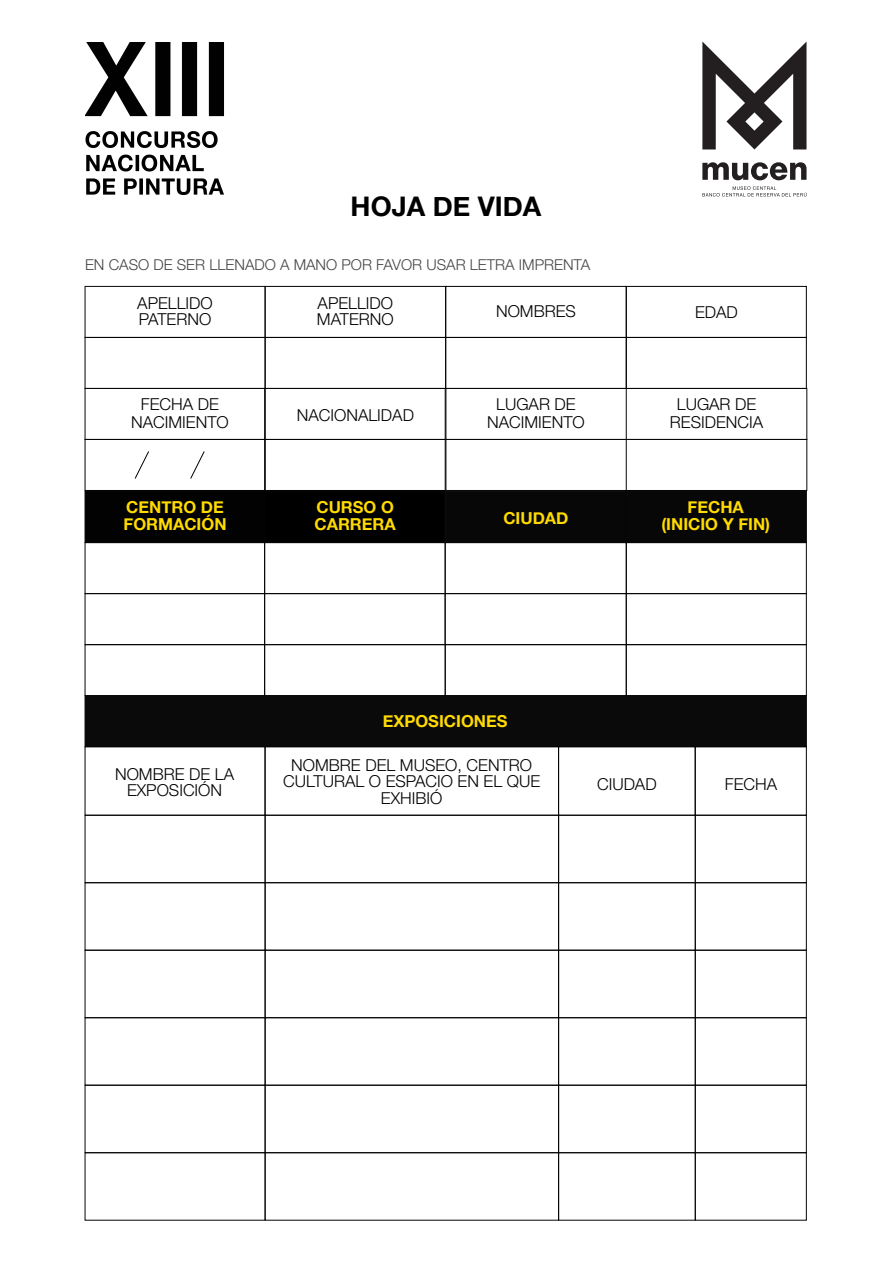
<style>
.page{position:relative;width:894px;height:1263px;background:#fff}
.page>*{position:absolute;margin:0;border:0;box-sizing:border-box;transform-origin:0 0}
.t1{font:700 27px "Helvetica Neue";color:#000}
.t2{font:300 16.5px/16.5px "Helvetica Neue";color:#000;text-align:center}
.t3{font:700 16.5px/16.5px "Helvetica Neue";color:#ffdb00}
.t4{font:300 15px "Helvetica Neue";color:#474444}
</style>
<div class="page">
<div style="left:85px;top:286px;width:180px;height:52px;border:1px solid #070707"></div>
<div style="left:264px;top:286px;width:182px;height:52px;border:1px solid #020202"></div>
<div style="left:445px;top:286px;width:181px;height:52px;border:1px solid #000"></div>
<div style="left:625px;top:286px;width:181px;height:52px;border:1px solid #020202"></div>
<div style="left:85px;top:337px;width:180px;height:52px;border:1px solid #000"></div>
<div style="left:264px;top:337px;width:182px;height:52px;border:1px solid #000"></div>
<div style="left:445px;top:337px;width:181px;height:52px;border:1px solid #000"></div>
<div style="left:625px;top:337px;width:181px;height:52px;border:1px solid #000"></div>
<svg style="left:702px;top:42px;width:104px;height:107px"></svg>
<svg style="left:702px;top:162px;width:104px;height:18px"></svg>
<svg style="left:702px;top:186px;width:104px;height:11px"></svg>
<div style="left:85px;top:388px;width:180px;height:52px;border:1px solid #070707"></div>
<div style="left:265px;top:388px;width:180px;height:52px;border:1px solid #020202"></div>
<div style="left:445px;top:388px;width:361px;height:52px;border:1px solid #070707"></div>
<div style="left:85px;top:439px;width:180px;height:52px;border:1px solid #020202"></div>
<div style="left:265px;top:439px;width:180px;height:52px;border:1px solid #020202"></div>
<div style="left:445px;top:439px;width:361px;height:52px;border:1px solid #070707"></div>
<svg style="left:134px;top:451px;width:15px;height:28px"></svg>
<svg style="left:190px;top:451px;width:15px;height:28px"></svg>
<div style="left:85px;top:491px;width:180px;height:52px;background:#020202"></div>
<div style="left:264px;top:491px;width:181px;height:52px;background:#000"></div>
<div style="left:444px;top:491px;width:182px;height:52px;background:#070707"></div>
<div style="left:625px;top:491px;width:181px;height:52px;background:#070707"></div>
<div style="left:85px;top:542px;width:180px;height:52px;border:1px solid #050505"></div>
<div style="left:264px;top:542px;width:181px;height:52px;border:1px solid #050505"></div>
<div style="left:444px;top:542px;width:182px;height:52px;border:1px solid #050505"></div>
<div style="left:625px;top:542px;width:181px;height:52px;border:1px solid #050505"></div>
<div style="left:85px;top:593px;width:180px;height:52px;border:1px solid #050505"></div>
<div style="left:264px;top:593px;width:181px;height:52px;border:1px solid #050505"></div>
<div style="left:444px;top:593px;width:182px;height:52px;border:1px solid #050505"></div>
<div style="left:625px;top:593px;width:181px;height:52px;border:1px solid #050505"></div>
<div style="left:85px;top:644px;width:180px;height:52px;border:1px solid #050505"></div>
<div style="left:264px;top:644px;width:181px;height:52px;border:1px solid #050505"></div>
<div style="left:444px;top:644px;width:182px;height:52px;border:1px solid #050505"></div>
<div style="left:625px;top:644px;width:181px;height:52px;border:1px solid #050505"></div>
<div style="left:85px;top:695px;width:721px;height:52px;background:#0a0a0a"></div>
<div style="left:85px;top:746px;width:180px;height:70px;border:1px solid #020202"></div>
<div style="left:264px;top:746px;width:294px;height:70px;border:1px solid #000"></div>
<div style="left:558px;top:746px;width:137px;height:70px;border:1px solid #020202"></div>
<div style="left:694px;top:746px;width:112px;height:70px;border:1px solid #020202"></div>
<div style="left:85px;top:815px;width:180px;height:68px;border:1px solid #050505"></div>
<div style="left:264px;top:815px;width:294px;height:68px;border:1px solid #050505"></div>
<div style="left:558px;top:815px;width:137px;height:68px;border:1px solid #050505"></div>
<div style="left:694px;top:815px;width:112px;height:68px;border:1px solid #050505"></div>
<div style="left:85px;top:882px;width:180px;height:69px;border:1px solid #050505"></div>
<div style="left:264px;top:882px;width:294px;height:69px;border:1px solid #050505"></div>
<div style="left:558px;top:882px;width:137px;height:69px;border:1px solid #050505"></div>
<div style="left:694px;top:882px;width:112px;height:69px;border:1px solid #050505"></div>
<div style="left:85px;top:950px;width:180px;height:68px;border:1px solid #050505"></div>
<div style="left:264px;top:950px;width:294px;height:68px;border:1px solid #050505"></div>
<div style="left:558px;top:950px;width:137px;height:68px;border:1px solid #050505"></div>
<div style="left:694px;top:950px;width:112px;height:68px;border:1px solid #050505"></div>
<div style="left:85px;top:1017px;width:180px;height:69px;border:1px solid #050505"></div>
<div style="left:264px;top:1017px;width:294px;height:69px;border:1px solid #050505"></div>
<div style="left:558px;top:1017px;width:137px;height:69px;border:1px solid #050505"></div>
<div style="left:694px;top:1017px;width:112px;height:69px;border:1px solid #050505"></div>
<div style="left:85px;top:1085px;width:180px;height:68px;border:1px solid #050505"></div>
<div style="left:264px;top:1085px;width:294px;height:68px;border:1px solid #050505"></div>
<div style="left:558px;top:1085px;width:137px;height:68px;border:1px solid #050505"></div>
<div style="left:694px;top:1085px;width:112px;height:68px;border:1px solid #050505"></div>
<div style="left:85px;top:1152px;width:180px;height:69px;border:1px solid #050505"></div>
<div style="left:264px;top:1152px;width:294px;height:69px;border:1px solid #050505"></div>
<div style="left:558px;top:1152px;width:137px;height:69px;border:1px solid #050505"></div>
<div style="left:694px;top:1152px;width:112px;height:69px;border:1px solid #050505"></div>
<hr style="left:625px;top:388px;width:1px;height:103px;background:#070707">
<img style="left:86px;top:42px;width:138px;height:153px">
<h1 class="t1" style="left:350px;top:189px;width:192px">HOJA DE VIDA</h1>
<p class="t4" style="left:85px;top:253px;width:506px">EN CASO DE SER LLENADO A MANO POR FAVOR USAR LETRA IMPRENTA</p>
<p class="t2" style="left:137px;top:294px;width:77px;text-align:left">APELLIDO<br>PATERNO</p>
<p class="t2" style="left:317px;top:294px;width:78px;text-align:left">APELLIDO<br>MATERNO</p>
<p class="t2" style="left:496px;top:302px;width:81px">NOMBRES</p>
<p class="t2" style="left:694px;top:303px;width:44px">EDAD</p>
<p class="t2" style="left:131px;top:394px;width:99px;line-height:18px">FECHA DE<br>NACIMIENTO</p>
<p class="t2" style="left:669px;top:394px;width:95px;line-height:18px">LUGAR DE<br>RESIDENCIA</p>
<p class="t2" style="left:487px;top:394px;width:99px;line-height:18px">LUGAR DE<br>NACIMIENTO</p>
<p class="t2" style="left:297px;top:406px;width:119px">NACIONALIDAD</p>
<p class="t3" style="left:123px;top:499px;width:104px">CENTRO DE<br>FORMACIÓN</p>
<p class="t3" style="left:314px;top:499px;width:83px">CURSO O<br>CARRERA</p>
<p class="t3" style="left:503px;top:510px;width:67px">CIUDAD</p>
<p class="t3" style="left:661px;top:499px;width:110px;text-align:center">FECHA (INICIO Y FIN)</p>
<p class="t3" style="left:382px;top:712px;width:126px">EXPOSICIONES</p>
<p class="t2" style="left:115px;top:765px;width:120px">NOMBRE DE LA<br>EXPOSICIÓN</p>
<p class="t2" style="left:283px;top:756px;width:258px">NOMBRE DEL MUSEO, CENTRO<br>CULTURAL O ESPACIO EN EL QUE<br>EXHIBIÓ</p>
<p class="t2" style="left:596px;top:775px;width:61px">CIUDAD</p>
<p class="t2" style="left:724px;top:775px;width:54px">FECHA</p>
</div>
